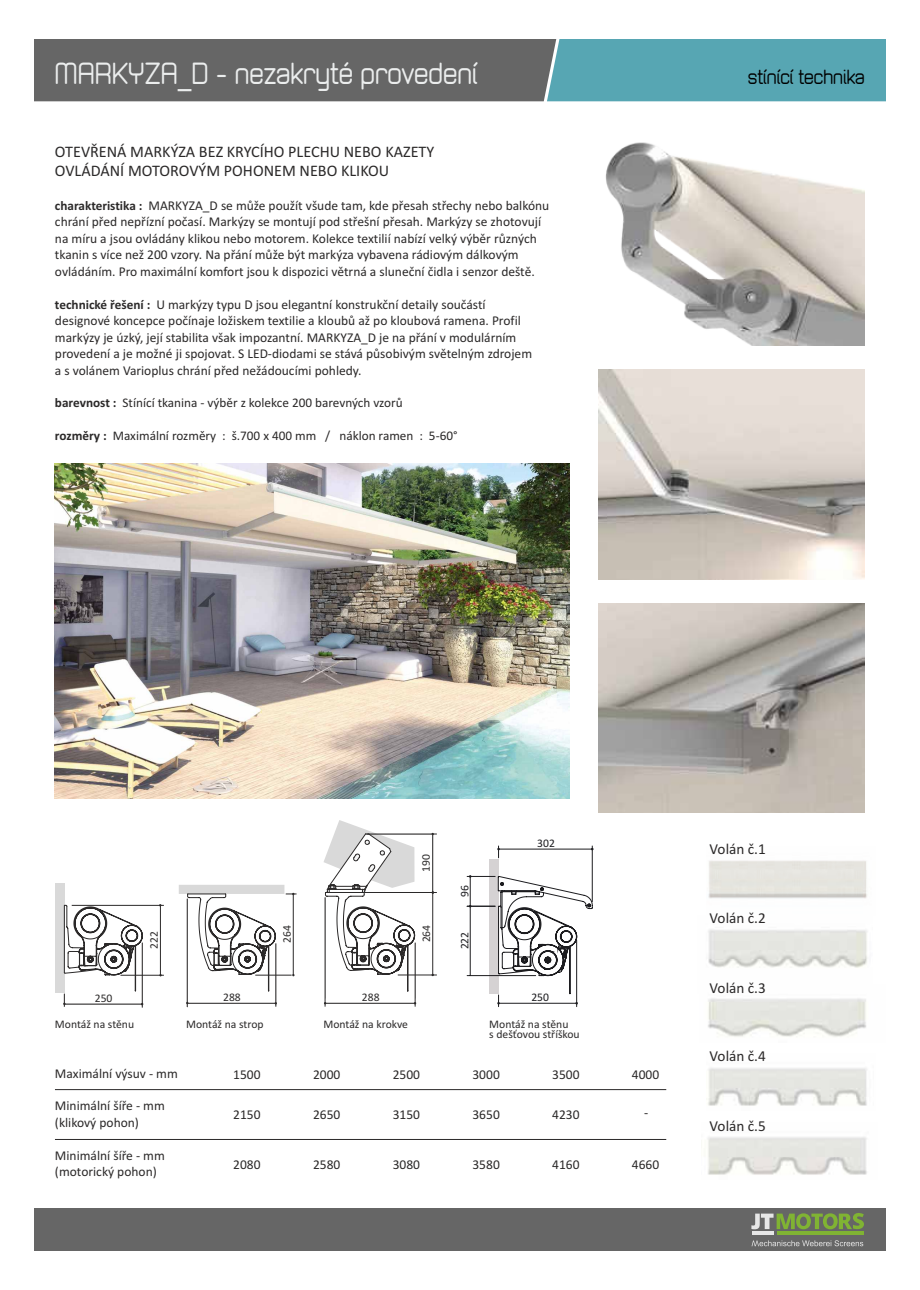
<style>
.page{position:relative;width:920px;height:1290px;background:#fff}
.page>*{position:absolute;margin:0;border:0;box-sizing:border-box;transform-origin:0 0}
.t1{font:30.6px "Zolano Sans BTN";color:#ebeded;scale:.9 1}
.t2{font:20.55px "Zolano Sans BTN";color:#000;scale:.9 1}
.t3{font:16.2px/19.8px "Calibri";color:#2b2929}
.t4{font:15.15px "Calibri";color:#2b2929}
.t5{font:13.5px/16.5px "Calibri";color:#2b2929}
.t6{font:13.2px "Calibri";color:#2b2929}
.t7{font:11.7px/9.3px "Calibri";color:#2b2929}
.t8{font:11.7px "Calibri";color:#1c1c1f}
.s1{font-weight:700;font-size:13.2px}
.s2{font-weight:700}
</style>
<div class="page">
<svg style="left:35px;top:39px;width:850px;height:62px;background:#607f84"></svg>
<div style="left:35px;top:1207px;width:850px;height:44px;background:#666"></div>
<svg style="left:751px;top:1213px;width:113px;height:16px"></svg>
<hr style="left:751px;top:1231px;width:22px;height:4px;background:#e6e6e6">
<hr style="left:777px;top:1231px;width:86px;height:4px;background:#80b333">
<svg style="left:751px;top:1240px;width:112px;height:6px"></svg>
<img style="left:605px;top:142px;width:259px;height:203px">
<img style="left:599px;top:603px;width:265px;height:210px">
<img style="left:708px;top:860px;width:159px;height:39px">
<img style="left:708px;top:929px;width:159px;height:39px">
<img style="left:708px;top:998px;width:158px;height:39px">
<img style="left:708px;top:1068px;width:159px;height:38px">
<img style="left:708px;top:1137px;width:159px;height:38px">
<img style="left:599px;top:369px;width:265px;height:210px">
<div style="left:55px;top:883px;width:9px;height:109px;background:#d9d9d9"></div>
<svg style="left:63px;top:905px;width:80px;height:102px"></svg>
<hr style="left:72px;top:905px;width:92px;height:1px;background:#2b2929">
<hr style="left:120px;top:975px;width:44px;height:1px;background:#2b2929">
<hr style="left:160px;top:905px;width:1px;height:70px;background:#2b2929">
<hr style="left:187px;top:899px;width:1px;height:108px;background:#2b2929">
<hr style="left:276px;top:943px;width:1px;height:64px;background:#2b2929">
<hr style="left:187px;top:1003px;width:89px;height:1px;background:#2b2929">
<svg style="left:179px;top:885px;width:118px;height:106px"></svg>
<svg style="left:324px;top:820px;width:91px;height:171px"></svg>
<hr style="left:325px;top:897px;width:1px;height:110px;background:#2b2929">
<hr style="left:415px;top:943px;width:1px;height:64px;background:#2b2929">
<hr style="left:325px;top:1003px;width:90px;height:1px;background:#2b2929">
<hr style="left:361px;top:892px;width:76px;height:1px;background:#2b2929">
<hr style="left:398px;top:975px;width:39px;height:1px;background:#2b2929">
<hr style="left:432px;top:892px;width:1px;height:83px;background:#2b2929">
<hr style="left:366px;top:834px;width:71px;height:1px;background:#2b2929">
<hr style="left:432px;top:834px;width:1px;height:58px;background:#2b2929">
<hr style="left:592px;top:846px;width:1px;height:56px;background:#1c1c1f">
<div style="left:489px;top:859px;width:10px;height:134px;background:#d5d2d3"></div>
<svg style="left:497px;top:846px;width:96px;height:12px"></svg>
<svg style="left:467px;top:875px;width:126px;height:132px"></svg>
<img style="left:55px;top:464px;width:514px;height:334px">
<hr style="left:55px;top:1089px;width:611px;height:1px;background:#2b2929">
<hr style="left:55px;top:1139px;width:611px;height:1px;background:#2b2929">
<h1 class="t1" style="left:54px;top:56px;width:472px">MARKYZA_D - nezakryté provedení</h1>
<h2 class="t2" style="left:748px;top:65px;width:131px">stínící technika</h2>
<p class="t3" style="left:55px;top:143px;width:381px">OTEVŘENÁ MARKÝZA BEZ KRYCÍHO PLECHU NEBO KAZETY<br>OVLÁDÁNÍ MOTOROVÝM POHONEM NEBO KLIKOU</p>
<p class="t5" style="left:55px;top:198px;width:496px"><span class="s1">charakteristika :</span> MARKYZA_D se může použít všude tam, kde přesah střechy nebo balkónu chrání před nepřízní počasí. Markýzy se montují pod střešní přesah. Markýzy se zhotovují na míru a jsou ovládány klikou nebo motorem. Kolekce textilií nabízí velký výběr různých tkanin s více než 200 vzory. Na přání může být markýza vybavena rádiovým dálkovým ovládáním. Pro maximální komfort jsou k dispozici větrná a sluneční čidla i senzor deště.</p>
<p class="t5" style="left:55px;top:297px;width:479px"><span class="s1">technické řešení :</span> U markýzy typu D jsou elegantní konstrukční detaily součástí designové koncepce počínaje ložiskem textilie a kloubů až po kloubová ramena. Profil markýzy je úzký, její stabilita však impozantní. MARKYZA_D je na přání v modulárním provedení a je možné ji spojovat. S LED-diodami se stává působivým světelným zdrojem a s volánem Varioplus chrání před nežádoucími pohledy.</p>
<p class="t6" style="left:55px;top:397px;width:349px"><span class="s2">barevnost :</span> Stínící tkanina - výběr z kolekce 200 barevných vzorů</p>
<p class="t6" style="left:55px;top:430px;width:404px"><span class="s2">rozměry :</span> Maximální rozměry : š.700 x 400 mm / náklon ramen : 5-60°</p>
<p class="t7" style="left:150px;top:949px;width:19px;rotate:-90deg">222</p>
<p class="t7" style="left:95px;top:994px;width:19px">250</p>
<p class="t7" style="left:223px;top:993px;width:19px">288</p>
<p class="t7" style="left:283px;top:943px;width:19px;rotate:-90deg">264</p>
<p class="t7" style="left:362px;top:993px;width:19px">288</p>
<p class="t7" style="left:422px;top:872px;width:19px;rotate:-90deg">190</p>
<p class="t7" style="left:423px;top:942px;width:19px;rotate:-90deg">264</p>
<p class="t8" style="left:460px;top:897px;width:13px;rotate:-90deg">96</p>
<p class="t8" style="left:460px;top:949px;width:19px;rotate:-90deg">222</p>
<p class="t8" style="left:537px;top:838px;width:19px">302</p>
<p class="t8" style="left:531px;top:992px;width:19px">250</p>
<p class="t7" style="left:55px;top:1021px;width:81px">Montáž na stěnu</p>
<p class="t7" style="left:186px;top:1021px;width:79px">Montáž na strop</p>
<p class="t7" style="left:323px;top:1021px;width:86px">Montáž na krokve</p>
<p class="t7" style="left:489px;top:1021px;width:92px">Montáž na stěnu<br>s dešťovou stříškou</p>
<p class="t5" style="left:55px;top:1066px;width:124px">Maximální výsuv - mm</p>
<p class="t5" style="left:233px;top:1067px;width:29px">1500</p>
<p class="t5" style="left:313px;top:1067px;width:29px">2000</p>
<p class="t5" style="left:393px;top:1067px;width:29px">2500</p>
<p class="t5" style="left:472px;top:1067px;width:29px">3000</p>
<p class="t5" style="left:552px;top:1067px;width:29px">3500</p>
<p class="t5" style="left:632px;top:1067px;width:29px">4000</p>
<p class="t5" style="left:233px;top:1107px;width:29px">2150</p>
<p class="t5" style="left:55px;top:1098px;width:111px">Minimální šíře - mm (klikový pohon)</p>
<p class="t5" style="left:55px;top:1148px;width:111px">Minimální šíře - mm (motorický pohon)</p>
<p class="t5" style="left:313px;top:1107px;width:29px">2650</p>
<p class="t5" style="left:393px;top:1107px;width:29px">3150</p>
<p class="t5" style="left:472px;top:1107px;width:29px">3650</p>
<p class="t5" style="left:552px;top:1107px;width:29px">4230</p>
<p class="t5" style="left:644px;top:1105px;width:6px">-</p>
<p class="t5" style="left:233px;top:1157px;width:29px">2080</p>
<p class="t5" style="left:313px;top:1157px;width:29px">2580</p>
<p class="t5" style="left:393px;top:1157px;width:29px">3080</p>
<p class="t5" style="left:472px;top:1157px;width:29px">3580</p>
<p class="t5" style="left:552px;top:1157px;width:29px">4160</p>
<p class="t5" style="left:632px;top:1157px;width:29px">4660</p>
<p class="t4" style="left:709px;top:843px;width:58px">Volán č.1</p>
<p class="t4" style="left:709px;top:911px;width:58px">Volán č.2</p>
<p class="t4" style="left:709px;top:981px;width:58px">Volán č.3</p>
<p class="t4" style="left:709px;top:1050px;width:58px">Volán č.4</p>
<p class="t4" style="left:709px;top:1119px;width:58px">Volán č.5</p>
</div>
